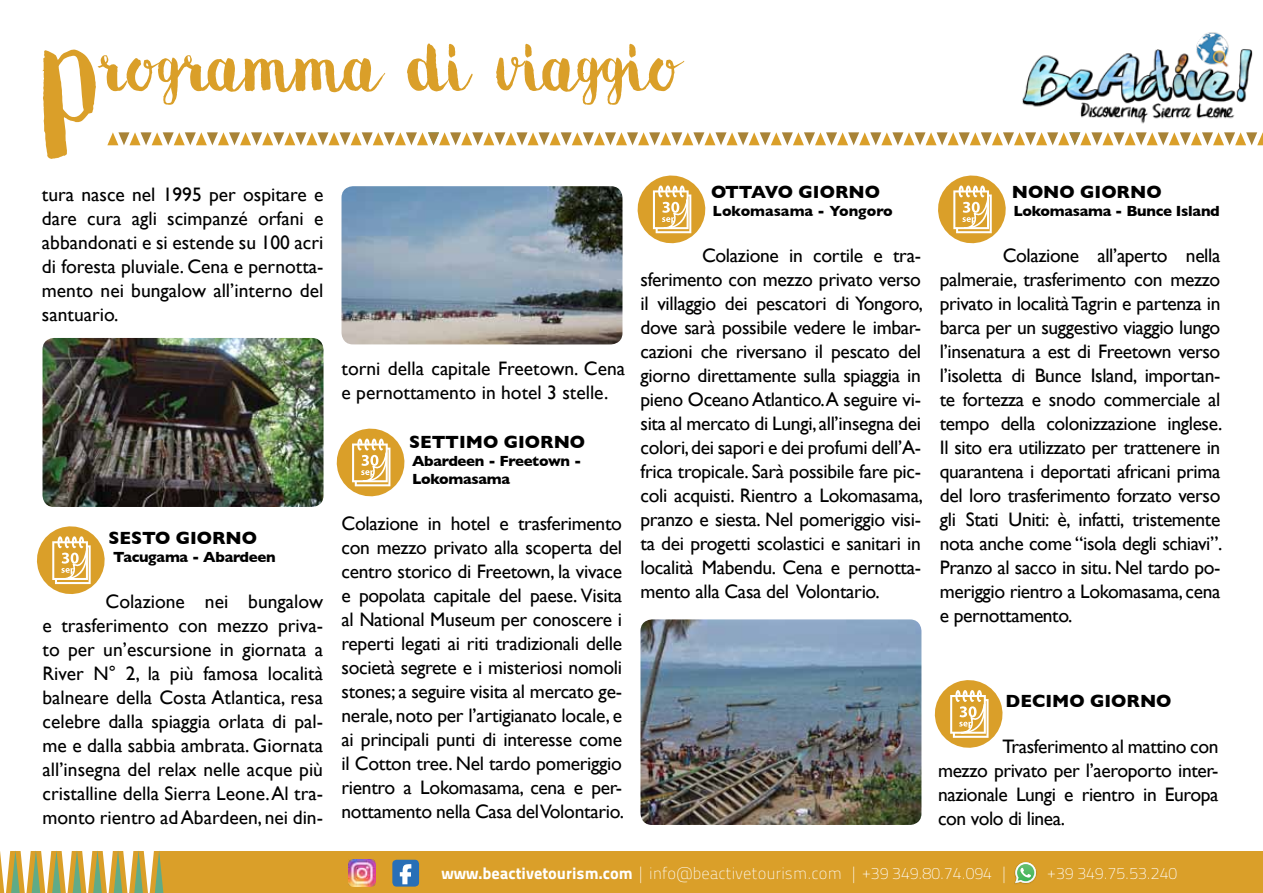
<style>
.page{position:relative;width:1263px;height:893px;background:#fff}
.page>*{position:absolute;margin:0;border:0;box-sizing:border-box;transform-origin:0 0}
.t1{font:183px "Movus Brush Pen";color:#da9f29}
.t2{font:75px "Movus Brush Pen";color:#da9f29}
.t3{font:19.5px/24px "Gill Sans";letter-spacing:-.015em;color:#000;text-align:justify}
.t4{font:700 18px "Gill Sans";color:#000}
.t5{font:16.5px "Titillium Maps 29 L 1 wt";color:#fff}
.t6{font:700 15px/18px "Gill Sans";letter-spacing:-.02em;color:#000}
.t7{font:700 15px "Gill Sans";color:#000}
.s1{font-family:"Titillium Maps 29 L 999 wt"}
</style>
<div class="page">
<div style="left:0;top:851px;width:1263px;height:42px;background:#da9f29"></div>
<svg style="left:0;top:851px;width:163px;height:42px"></svg>
<img style="left:349px;top:860px;width:26px;height:26px">
<svg style="left:392px;top:860px;width:27px;height:27px"></svg>
<img style="left:1014px;top:870px;width:23px;height:14px">
<svg style="left:1015px;top:862px;width:21px;height:21px"></svg>
<img style="left:640px;top:619px;width:281px;height:206px">
<img style="left:341px;top:186px;width:281px;height:158px">
<svg style="left:36px;top:526px;width:69px;height:68px"></svg>
<svg style="left:336px;top:428px;width:69px;height:69px"></svg>
<svg style="left:637px;top:175px;width:69px;height:69px"></svg>
<svg style="left:938px;top:175px;width:68px;height:69px"></svg>
<svg style="left:934px;top:680px;width:69px;height:68px"></svg>
<img style="left:1022px;top:32px;width:231px;height:92px">
<svg style="left:107px;top:132px;width:1156px;height:13px"></svg>
<img style="left:43px;top:338px;width:280px;height:169px">
<h1 class="t1" style="left:40px;top:24px;width:60px">P</h1>
<h2 class="t2" style="left:98px;top:36px;width:582px">rogramma di viaggio</h2>
<p class="t3" style="left:42px;top:182px;width:283px">tura nasce nel 1995 per ospitare e dare cura agli scimpanzé orfani e abbandonati e si estende su 100 acri di foresta pluviale. Cena e pernotta&shy;mento nei bungalow all’interno del santuario.</p>
<p class="t4" style="left:711px;top:182px;width:171px">OTTAVO GIORNO</p>
<p class="t7" style="left:712px;top:203px;width:182px">Lokomasama - Yongoro</p>
<p class="t3" style="left:640px;top:243px;width:284px;text-indent:62px">Colazione in cortile e tra&shy;sferimento con mezzo privato verso il villaggio dei pescatori di Yongoro, dove sarà possibile vedere le imbar&shy;cazioni che riversano il pescato del giorno direttamente sulla spiaggia in pieno Oceano Atlantico.A seguire vi&shy;sita al mercato di Lungi, all’insegna dei colori, dei sapori e dei profumi dell’A&shy;frica tropicale. Sarà possibile fare pic&shy;coli acquisti. Rientro a Lokomasama, pranzo e siesta. Nel pomeriggio visi&shy;ta dei progetti scolastici e sanitari in località Mabendu. Cena e pernotta&shy;mento alla Casa del Volontario.</p>
<p class="t3" style="left:341px;top:356px;width:285px">torni della capitale Freetown. Cena e pernottamento in hotel 3 stelle.</p>
<p class="t4" style="left:409px;top:432px;width:25px">SETT</p>
<p class="t4" style="left:459px;top:432px;width:128px">IMO GIORNO</p>
<p class="t6" style="left:412px;top:452px;width:171px">Abardeen - Freetown -<br>Lokomasama</p>
<p class="t3" style="left:341px;top:511px;width:284px">Colazione in hotel e trasferimento con mezzo privato alla scoperta del centro storico di Freetown, la vivace e popolata capitale del paese. Visita al National Museum per conoscere i reperti legati ai riti tradizionali delle società segrete e i misteriosi nomoli stones; a seguire visita al mercato ge&shy;nerale, noto per l’artigianato locale, e ai principali punti di interesse come il Cotton tree. Nel tardo pomeriggio rientro a Lokomasama, cena e per&shy;nottamento nella Casa del Volontario.</p>
<p class="t4" style="left:109px;top:528px;width:150px">SESTO GIORNO</p>
<p class="t6" style="left:113px;top:548px;width:164px">Tacugama - Abardeen</p>
<p class="t3" style="left:43px;top:589px;width:282px;text-indent:63px">Colazione nei bungalow e trasferimento con mezzo priva&shy;to per un’escursione in giornata a River N° 2, la più famosa località balneare della Costa Atlantica, resa celebre dalla spiaggia orlata di pal&shy;me e dalla sabbia ambrata. Giornata all’insegna del relax nelle acque più cristalline della Sierra Leone. Al tra&shy;monto rientro ad Abardeen, nei din-</p>
<p class="t4" style="left:1012px;top:182px;width:17px">nono</p>
<p class="t4" style="left:1080px;top:182px;width:83px">GIORNO</p>
<p class="t6" style="left:1013px;top:202px;width:208px">Lokomasama - Bunce Island</p>
<p class="t3" style="left:940px;top:243px;width:284px;text-indent:63px">Colazione all’aperto nella palmeraie, trasferimento con mezzo privato in località Tagrin e partenza in barca per un suggestivo viaggio lungo l’insenatura a est di Freetown verso l’isoletta di Bunce Island, importan&shy;te fortezza e snodo commerciale al tempo della colonizzazione inglese.<br>Il sito era utilizzato per trattenere in quarantena i deportati africani prima del loro trasferimento forzato verso gli Stati Uniti: è, infatti, tristemente nota anche come “isola degli schiavi”.<br>Pranzo al sacco in situ. Nel tardo po&shy;meriggio rientro a Lokomasama, cena e pernottamento.</p>
<p class="t4" style="left:1005px;top:691px;width:168px">deci mo GIORNO</p>
<p class="t3" style="left:938px;top:734px;width:282px;text-indent:65px">Trasferimento al mattino con mezzo privato per l’aeroporto inter&shy;nazionale Lungi e rientro in Europa con volo di linea.</p>
<p class="t5" style="left:441px;top:861px;width:569px"><span class="s1">www.beactivetourism.com</span> | info@beactivetourism.com | +39 349.80.74.094 |</p>
<p class="t5" style="left:1047px;top:861px;width:131px">+39 349.75.53.240</p>
</div>
